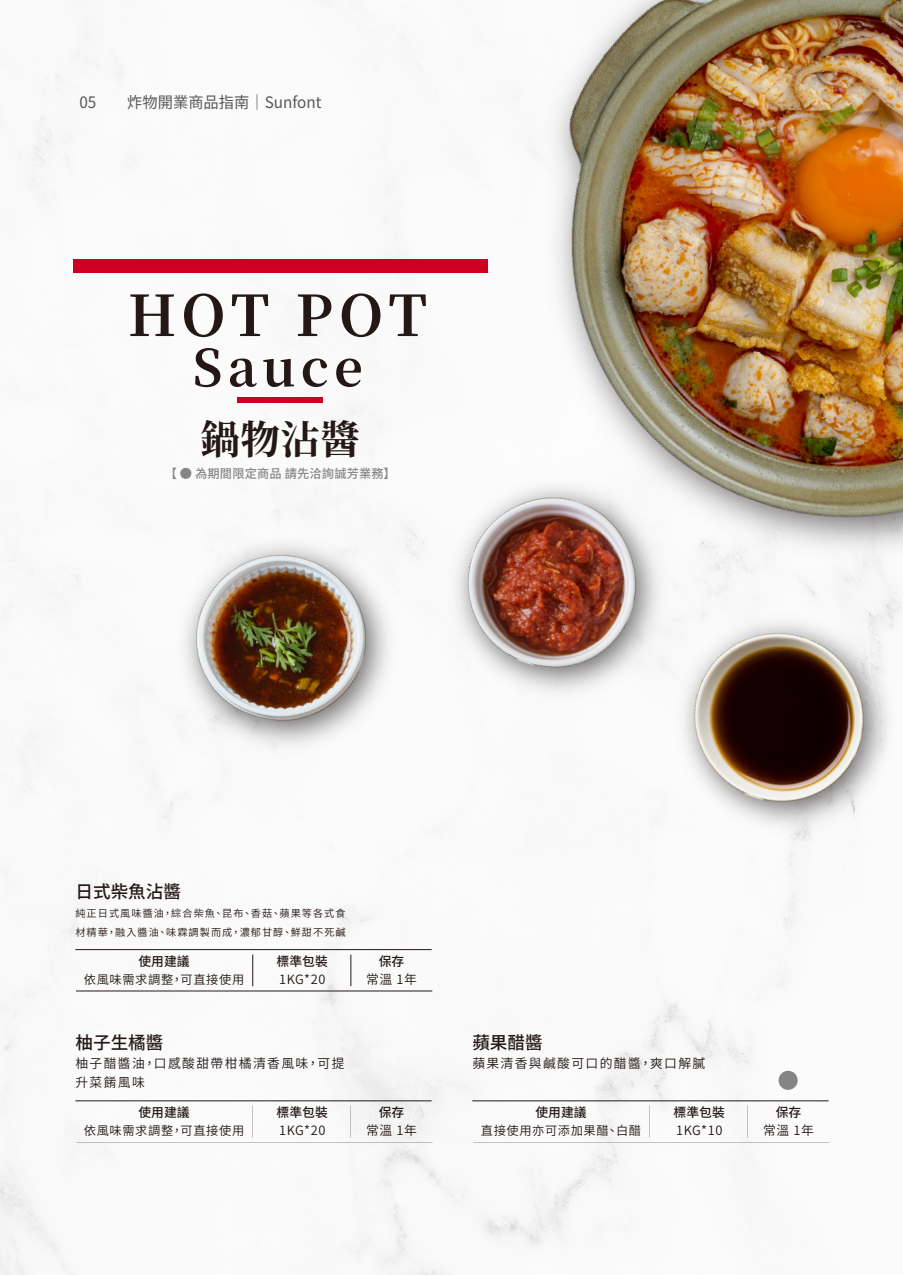
<style>
.page{position:relative;width:903px;height:1275px;background:#fff}
.page>*{position:absolute;margin:0;border:0;box-sizing:border-box;transform-origin:0 0}
.t1{font:700 56px "Source Han Serif SC";letter-spacing:.09em;color:#231815}
.t2{font:700 50.23px "Source Han Serif SC";letter-spacing:.1em;color:#231815}
.t3{font:700 39.55px "Source Han Serif SC";color:#231815}
.t4{font:500 17.68px "Source Han Sans TW";color:#231815}
.t5{font:15.75px "Source Han Sans TW";color:#595757}
.t6{font:12.78px/19.2px "Source Han Sans TW";letter-spacing:.105em;color:#231815}
.t7{font:500 12.78px "Source Han Sans TW";color:#231815}
.t8{font:12.25px "Source Han Sans TW";letter-spacing:.05em;color:#231815}
.t9{font:500 12.25px "Source Han Sans TW";letter-spacing:.01em;color:#858585}
.t10{font:10.15px/19.2px "Source Han Sans TW";letter-spacing:.105em;color:#231815}
</style>
<div class="page">
<img style="left:0;top:1px;width:902px;height:1274px">
<img style="left:665px;top:604px;width:238px;height:240px">
<img style="left:671px;top:610px;width:215px;height:214px">
<img style="left:439px;top:467px;width:238px;height:242px">
<img style="left:445px;top:475px;width:214px;height:215px">
<img style="left:531px;top:552px;width:371px;height:19px">
<img style="left:472px;top:0;width:431px;height:552px">
<div style="left:73px;top:259px;width:415px;height:13px;background:#cd0021"></div>
<div style="left:238px;top:397px;width:85px;height:5px;background:#cd0021"></div>
<hr style="left:75px;top:949px;width:357px;height:1px;background:#241816">
<hr style="left:76px;top:991px;width:356px;height:1px;background:#241816">
<hr style="left:252px;top:955px;width:1px;height:31px;background:#241816">
<hr style="left:351px;top:955px;width:1px;height:31px;background:#241816">
<hr style="left:75px;top:1100px;width:357px;height:1px;background:#241816">
<hr style="left:472px;top:1100px;width:356px;height:1px;background:#241816">
<div style="left:778px;top:1071px;width:20px;height:19px;background:#858585;border-radius:50%"></div>
<img style="left:167px;top:525px;width:240px;height:238px">
<img style="left:173px;top:532px;width:215px;height:213px">
<p class="t5" style="left:80px;top:94px;width:18px">05</p>
<p class="t5" style="left:127px;top:94px;width:196px">炸物開業商品指南｜Sunfont</p>
<h1 class="t1" style="left:128px;top:284px;width:301px">HOT POT</h1>
<h2 class="t2" style="left:193px;top:339px;width:172px">Sauce</h2>
<h3 class="t3" style="left:200px;top:417px;width:161px">鍋物沾醬</h3>
<p class="t9" style="left:165px;top:467px;width:232px">【 ● 為期間限定商品 請先洽詢誠芳業務】</p>
<h3 class="t4" style="left:75px;top:881px;width:107px">日式柴魚沾醬</h3>
<p class="t10" style="left:75px;top:904px;width:272px">純正日式風味醬油，綜合柴魚、昆布、香菇、蘋果等各式食材精華，融入醬油、味霖調製而成，濃郁甘醇、鮮甜不死鹹</p>
<p class="t7" style="left:138px;top:954px;width:53px">使用建議</p>
<p class="t8" style="left:84px;top:972px;width:162px">依風味需求調整，可直接使用</p>
<p class="t7" style="left:277px;top:954px;width:53px">標準包裝</p>
<p class="t6" style="left:279px;top:969px;width:48px">1KG*20</p>
<h3 class="t4" style="left:75px;top:1032px;width:90px">柚子生橘醬</h3>
<p class="t6" style="left:75px;top:1054px;width:271px">柚子醋醬油，口感酸甜帶柑橘清香風味，可提升菜餚風味</p>
<p class="t7" style="left:138px;top:1105px;width:53px">使用建議</p>
<p class="t8" style="left:84px;top:1123px;width:162px">依風味需求調整，可直接使用</p>
<p class="t7" style="left:277px;top:1105px;width:53px">標準包裝</p>
<p class="t6" style="left:279px;top:1121px;width:48px">1KG*20</p>
<p class="t7" style="left:379px;top:954px;width:27px">保存</p>
<p class="t6" style="left:366px;top:969px;width:52px">常溫 1年</p>
<p class="t7" style="left:379px;top:1105px;width:27px">保存</p>
<p class="t6" style="left:366px;top:1121px;width:52px">常溫 1年</p>
<h3 class="t4" style="left:472px;top:1032px;width:72px">蘋果醋醬</h3>
<p class="t6" style="left:472px;top:1054px;width:234px">蘋果清香與鹹酸可口的醋醬，爽口解膩</p>
<p class="t7" style="left:535px;top:1105px;width:53px">使用建議</p>
<p class="t8" style="left:481px;top:1123px;width:162px">直接使用亦可添加果醋、白醋</p>
<p class="t7" style="left:673px;top:1105px;width:53px">標準包裝</p>
<p class="t6" style="left:676px;top:1121px;width:48px">1KG*10</p>
<p class="t7" style="left:776px;top:1105px;width:27px">保存</p>
<p class="t6" style="left:763px;top:1121px;width:52px">常溫 1年</p>
</div>
